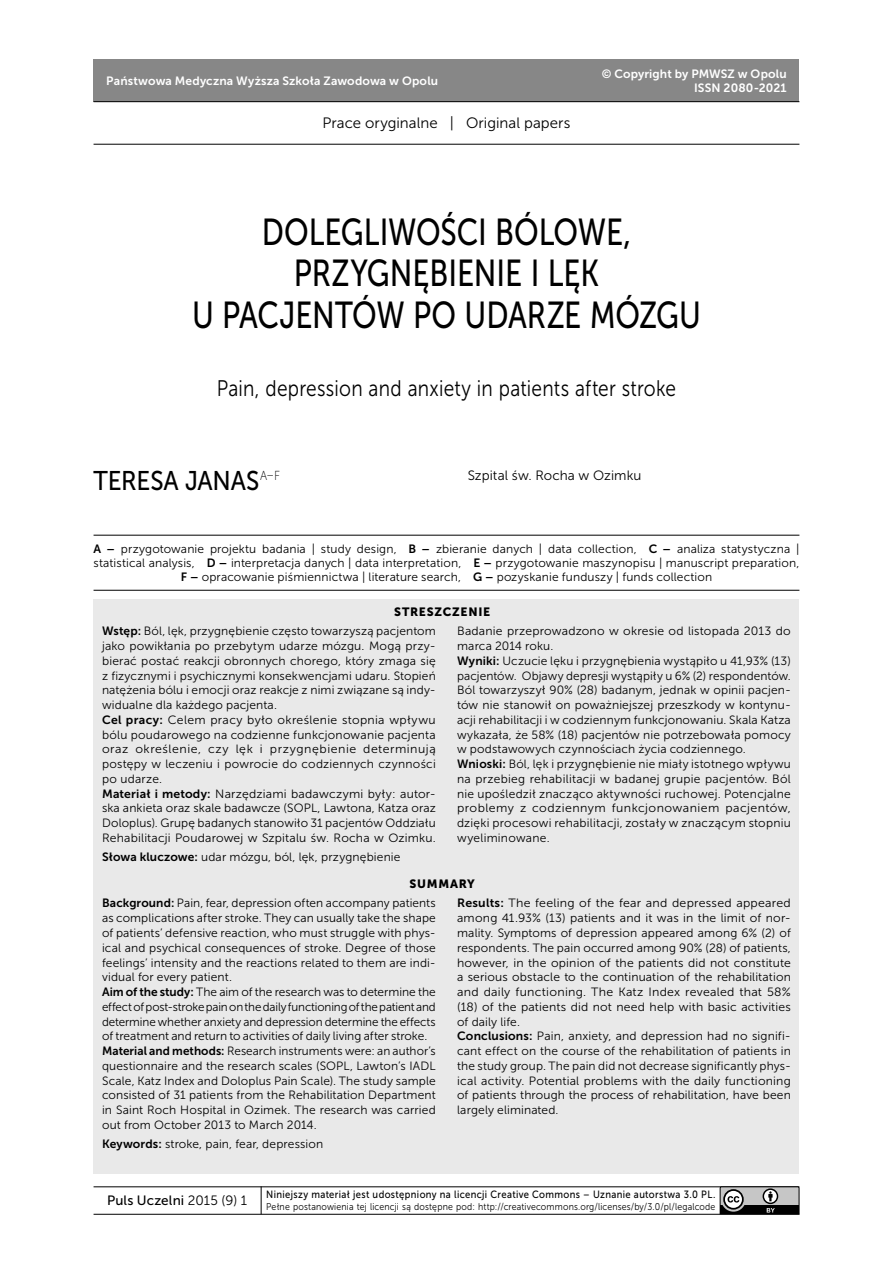
<style>
.page{position:relative;width:893px;height:1263px;background:#fff}
.page>*{position:absolute;margin:0;border:0;box-sizing:border-box;transform-origin:0 0}
.t1{font:37.5px/41.2px "Museo Sans 500";letter-spacing:-.005em;color:#000;text-align:center;scale:.8 1}
.t2{font:27px "Museo Sans 500";letter-spacing:-.005em;color:#000;scale:.9 1}
.t3{font:22.5px "Museo Sans 300";letter-spacing:.015em;color:#000;scale:.85 1}
.t4{font:15px "Museo Sans 300";letter-spacing:.005em;color:#000}
.t5{font:13.5px "Museo Sans 300";letter-spacing:.005em;color:#000}
.t6{font:13.5px "Museo Sans 500";letter-spacing:.01em;color:#000}
.t7{font:12px/14.7px "Museo Sans 300";letter-spacing:.015em;color:#000}
.t8{font:12px/14.4px "Museo Sans 700";letter-spacing:.01em;color:#fff;text-align:right}
.t9{font:12px "Museo Sans 900";letter-spacing:.06em;color:#000}
.t10{font:10.5px "Museo Sans 500";letter-spacing:.035em;color:#000;scale:.9 1}
.t11{font:9.75px "Museo Sans 300";letter-spacing:.02em;color:#000;scale:.9 1}
.s1{font-family:"Museo Sans 700"}
.s2{font-family:"Museo Sans 300"}
</style>
<div class="page">
<div style="left:94px;top:60px;width:380px;height:42px;background:#878787"></div>
<div style="left:446px;top:60px;width:353px;height:42px;background:#878787"></div>
<hr style="left:94px;top:1186px;width:705px;height:1px;background:#000">
<hr style="left:94px;top:1214px;width:705px;height:1px;background:#000">
<hr style="left:94px;top:101px;width:705px;height:1px;background:#000">
<hr style="left:94px;top:144px;width:705px;height:1px;background:#000">
<svg style="left:720px;top:1186px;width:79px;height:28px"></svg>
<svg style="left:261px;top:1186px;width:1px;height:28px"></svg>
<hr style="left:94px;top:535px;width:705px;height:1px;background:#000">
<hr style="left:94px;top:590px;width:705px;height:1px;background:#000">
<div style="left:94px;top:599px;width:705px;height:575px;background:#e9e9e9"></div>
<p class="t8" style="left:106px;top:74px;width:333px">Państwowa Medyczna Wyższa Szkoła Zawodowa w Opolu</p>
<p class="t4" style="left:322px;top:115px;width:249px">Prace oryginalne | Original papers</p>
<p class="t8" style="left:602px;top:67px;width:186px">© Copyright by PMWSZ w Opolu<br>ISSN 2080-2021</p>
<h1 class="t1" style="left:192px;top:212px;width:631px">Dolegliwości bólowe,<br>przygn ębien ie i lęk<br>u pacjentów po udarze mózgu</h1>
<h3 class="t3" style="left:217px;top:376px;width:542px">Pain, depression and anxiety in patients after stroke</h3>
<h2 class="t2" style="left:94px;top:466px;width:209px">Teresa Janas<sup>A–F</sup></h2>
<p class="t5" style="left:468px;top:468px;width:175px">Szpital św. Rocha w Ozimku</p>
<p class="t7" style="left:94px;top:541px;width:707px;text-align:center"><span class="s1">A –</span> przygotowanie projektu badania | study design, <span class="s1">B –</span> zbieranie danych | data collection, <span class="s1">C –</span> analiza statystyczna | statistical analysis, <span class="s1">D –</span> interpretacja danych | data interpretation, <span class="s1">E –</span> przygotowanie maszynopisu | manuscript preparation,<br><span class="s1">F –</span> opracowanie piśmiennictwa | literature search, <span class="s1">G –</span> pozyskanie funduszy | funds collection</p>
<p class="t9" style="left:394px;top:605px;width:98px">STRESZCZENIE</p>
<p class="t7" style="left:102px;top:624px;width:335px"><span class="s1">Wstęp:</span> Ból, lęk, przygnębienie często towarzyszą pacjentom jako powikłania po przebytym udarze mózgu. Mogą przy&shy;bierać postać reakcji obronnych chorego, który zmaga się z fizycznymi i psychicznymi konsekwencjami udaru. Stopień natężenia bólu i emocji oraz reakcje z nimi związane są indy&shy;widualne dla każdego pacjenta.<br><span class="s1">Cel pracy:</span> Celem pracy było określenie stopnia wpływu bólu poudarowego na codzienne funkcjonowanie pacjenta oraz określenie, czy lęk i przygnębienie determinują postępy w leczeniu i powrocie do codziennych czynności po udarze.<br><span class="s1">Materiał i metody:</span> Narzędziami badawczymi były: autor&shy;ska ankieta oraz skale badawcze (SOPL, Lawtona, Katza oraz Doloplus). Grupę badanych stanowiło 31 pacjentów Oddziału Rehabilitacji Poudarowej w Szpitalu św. Rocha w Ozimku.</p>
<p class="t7" style="left:457px;top:624px;width:335px">Badanie przeprowadzono w okresie od listopada 2013 do marca 2014 roku.<br><span class="s1">Wyniki:</span> Uczucie lęku i przygnębienia wystąpiło u 41,93% (13) pacjentów. Objawy depresji wystąpiły u 6% (2) respondentów.<br>Ból towarzyszył 90% (28) badanym, jednak w opinii pacjen&shy;tów nie stanowił on poważniejszej przeszkody w kontynu&shy;acji rehabilitacji i w codziennym funkcjonowaniu. Skala Katza wykazała, że 58% (18) pacjentów nie potrzebowała pomocy w podstawowych czynnościach życia codziennego.<br><span class="s1">Wnioski:</span> Ból, lęk i przygnębienie nie miały istotnego wpływu na przebieg rehabilitacji w badanej grupie pacjentów. Ból nie upośledził znacząco aktywności ruchowej. Potencjalne problemy z codziennym funkcjonowaniem pacjentów, dzięki procesowi rehabilitacji, zostały w znaczącym stopniu wyeliminowane.</p>
<p class="t7" style="left:102px;top:849px;width:300px"><span class="s1">Słowa kluczowe:</span> udar mózgu, ból, lęk, przygnębienie</p>
<p class="t9" style="left:409px;top:877px;width:67px">SUMMARY</p>
<p class="t7" style="left:102px;top:896px;width:335px"><span class="s1">Background:</span> Pain, fear, depression often accompany patients as complications after stroke. They can usually take the shape of patients’ defensive reaction, who must struggle with phys&shy;ical and psychical consequences of stroke. Degree of those feelings’ intensity and the reactions related to them are indi&shy;vidual for every patient.<br><span class="s1">Aim of the study:</span> The aim of the research was to determine the effect of post-stroke pain on the daily functioning of the patient and determine whether anxiety and depression determine the effects of treatment and return to activities of daily living after stroke.<br><span class="s1">Material and methods:</span> Research instruments were: an author’s questionnaire and the research scales (SOPL, Lawton’s IADL Scale, Katz Index and Doloplus Pain Scale). The study sample consisted of 31 patients from the Rehabilitation Department in Saint Roch Hospital in Ozimek. The research was carried out from October 2013 to March 2014.</p>
<p class="t7" style="left:457px;top:896px;width:335px"><span class="s1">Results:</span> The feeling of the fear and depressed appeared among 41.93% (13) patients and it was in the limit of nor&shy;mality. Symptoms of depression appeared among 6% (2) of respondents. The pain occurred among 90% (28) of patients, however, in the opinion of the patients did not constitute a serious obstacle to the continuation of the rehabilitation and daily functioning. The Katz Index revealed that 58% (18) of the patients did not need help with basic activities of daily life.<br><span class="s1">Conclusions:</span> Pain, anxiety, and depression had no signifi&shy;cant effect on the course of the rehabilitation of patients in the study group. The pain did not decrease significantly phys&shy;ical activity. Potential problems with the daily functioning of patients through the process of rehabilitation, have been largely eliminated.</p>
<p class="t7" style="left:102px;top:1136px;width:223px"><span class="s1">Keywords:</span> stroke, pain, fear, depression</p>
<p class="t6" style="left:107px;top:1193px;width:142px">Puls Uczelni <span class="s2">2015 (9) 1</span></p>
<p class="t10" style="left:266px;top:1189px;width:501px">Niniejszy materiał jest udostępniony na licencji Creative Commons – Uznanie autorstwa 3.0 PL.</p>
<p class="t11" style="left:266px;top:1201px;width:501px">Pełne postanowienia tej licencji są dostępne pod: http://creativecommons.org/licenses/by/3.0/pl/legalcode</p>
</div>
